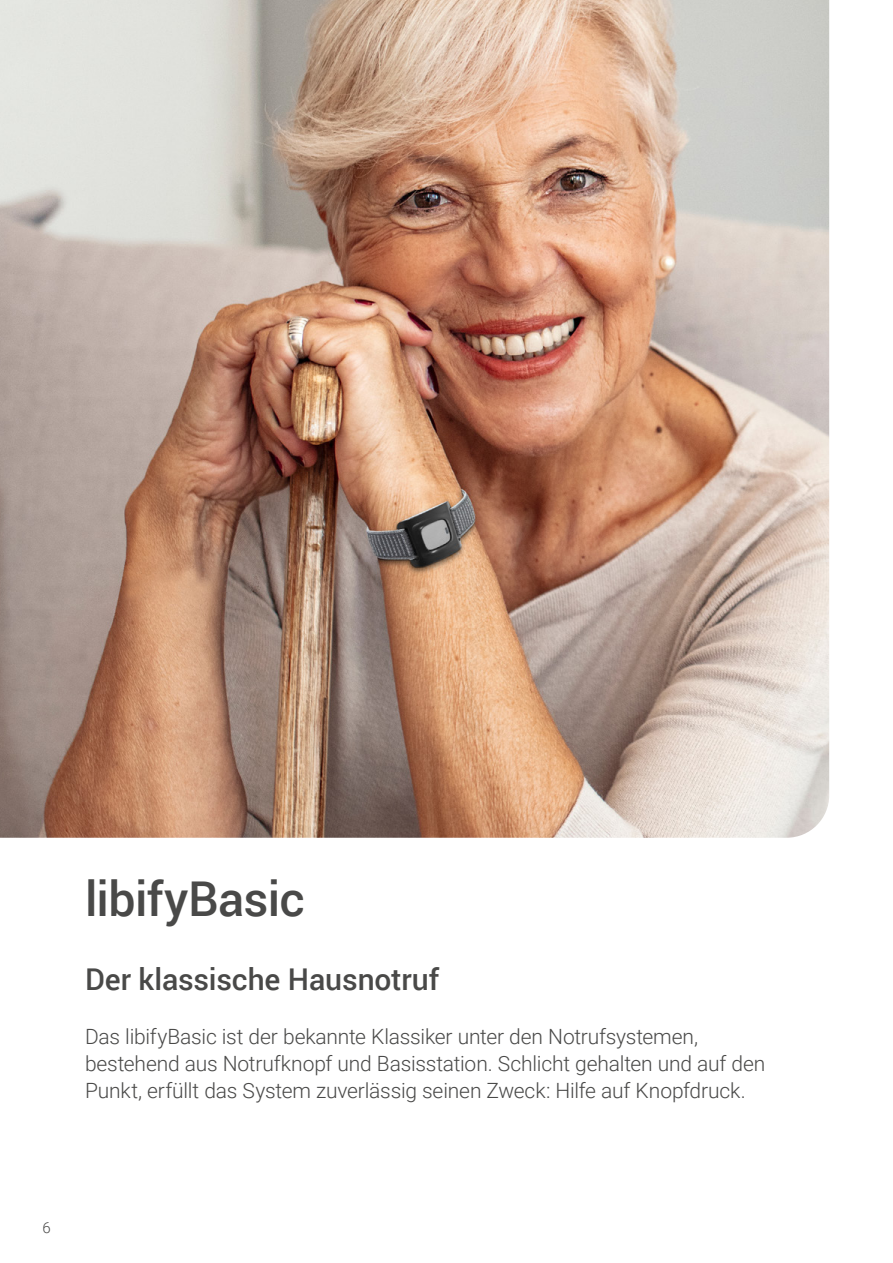
<style>
.page{position:relative;width:893px;height:1263px;background:#fff}
.page>*{position:absolute;margin:0;border:0;box-sizing:border-box;transform-origin:0 0}
.t1{font:500 48px "Roboto";letter-spacing:-.015em;color:#494948}
.t2{font:500 30px "Roboto";letter-spacing:-.005em;color:#494948}
.t3{font:300 21px/27px "Roboto";letter-spacing:-.01em;color:#494948}
.t4{font:300 15px "Roboto";color:#494948}
</style>
<div class="page">
<img style="left:0;top:0;width:829px;height:838px">
<h1 class="t1" style="left:85px;top:865px;width:221px">libifyBasic</h1>
<h2 class="t2" style="left:85px;top:958px;width:356px">Der klassische Hausnotruf</h2>
<p class="t3" style="left:85px;top:1022px;width:682px">Das libifyBasic ist der bekannte Klassiker unter den Notrufsystemen, bestehend aus Notrufknopf und Basisstation. Schlicht gehalten und auf den<br>Punkt, erfüllt das System zuverlässig seinen Zweck: Hilfe auf Knopfdruck.</p>
<p class="t4" style="left:43px;top:1217px;width:10px">6</p>
</div>
